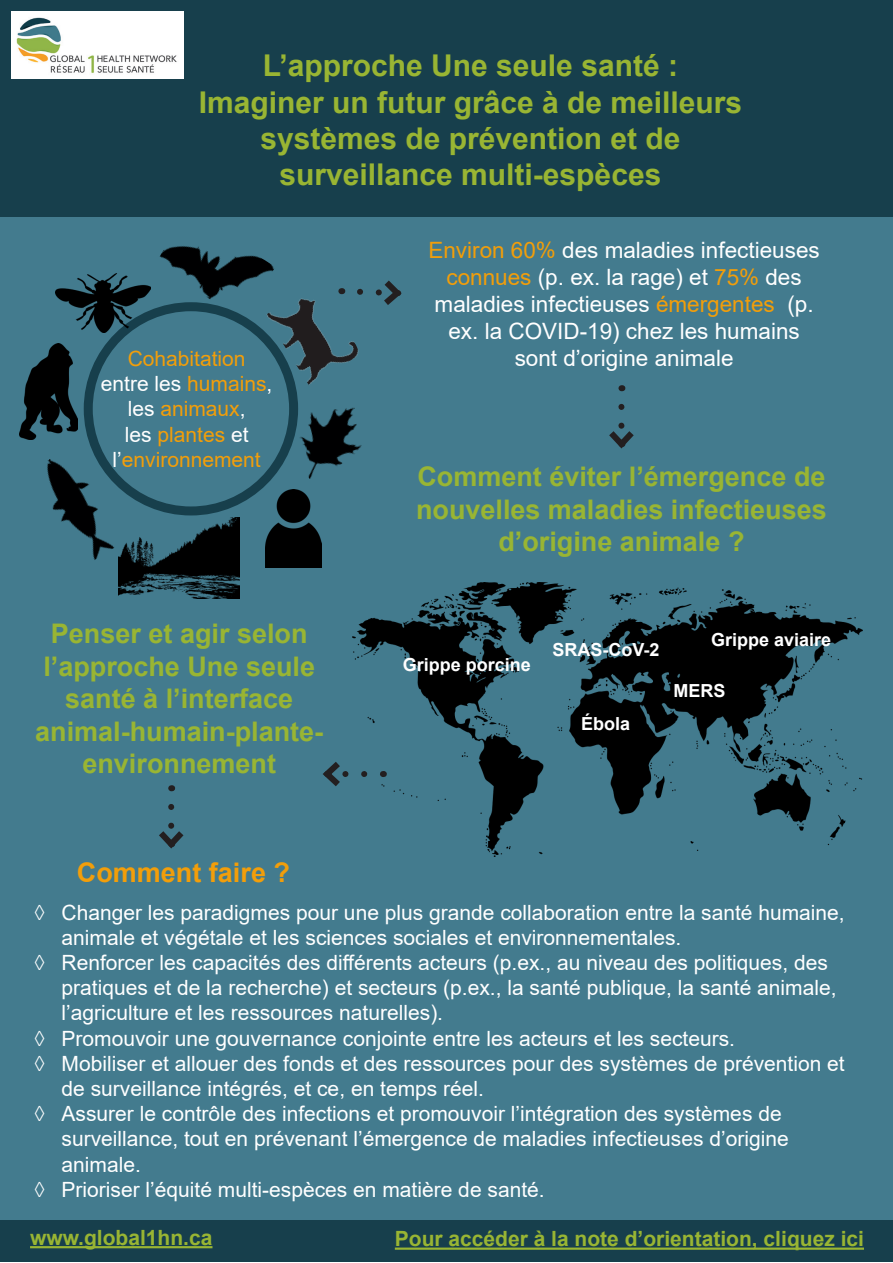
<style>
.page{position:relative;width:893px;height:1263px;background:#fff}
.page>*{position:absolute;margin:0;border:0;box-sizing:border-box;transform-origin:0 0}
.t1{font:700 30px/36px "Arial";color:#99b533;text-align:center}
.t2{font:700 27px/32.4px "Arial";color:#99b533;text-align:center}
.t3{font:700 27px "Arial";color:#f29e0a}
.t4{font:22.5px/27px "Arial";color:#fff;text-align:center}
.t5{font:21px/25.2px "Arial";color:#fff}
.t6{font:21px/25.2px "Arial";color:#f29e0a;text-align:center}
.t7{font:700 21px "Arial";color:#99b533}
.t8{font:700 18px "Arial";color:#fff}
.s1{color:#fff}
.s2{color:#f29e0a}
</style>
<div class="page">
<div style="left:0;top:1220px;width:893px;height:42px;background:#173f4c"></div>
<div style="left:0;top:0;width:892px;height:218px;background:#173f4c"></div>
<div style="left:0;top:218px;width:893px;height:1002px;background:#437b8e"></div>
<hr style="left:30px;top:1246px;width:182px;height:2px;background:#99b533">
<div style="left:84px;top:302px;width:214px;height:213px;border:9px solid #173f4c;border-radius:50%"></div>
<img style="left:265px;top:288px;width:94px;height:98px">
<img style="left:155px;top:217px;width:120px;height:103px">
<img style="left:19px;top:344px;width:58px;height:96px">
<img style="left:292px;top:400px;width:70px;height:79px">
<img style="left:353px;top:582px;width:509px;height:274px">
<img style="left:265px;top:490px;width:56px;height:77px">
<img style="left:56px;top:273px;width:94px;height:60px">
<img style="left:47px;top:445px;width:83px;height:122px">
<img style="left:119px;top:518px;width:121px;height:80px">
<svg style="left:159px;top:807px;width:25px;height:42px"></svg>
<img style="left:11px;top:11px;width:172px;height:68px">
<svg style="left:354px;top:280px;width:48px;height:31px"></svg>
<svg style="left:609px;top:407px;width:25px;height:42px"></svg>
<svg style="left:323px;top:755px;width:41px;height:37px"></svg>
<hr style="left:395px;top:1247px;width:469px;height:3px;background:#99b533">
<p class="t1" style="left:263px;top:48px;width:417px">L’approche Une seule santé :</p>
<p class="t1" style="left:199px;top:84px;width:545px">Imaginer un futur grâce à de meilleurs systèmes de prévention et de surveillance multi-espèces</p>
<p class="t6" style="left:128px;top:346px;width:119px">Cohabitation</p>
<p class="t6" style="left:101px;top:371px;width:173px"><span class="s1">entre les</span> humains<span class="s1">, les</span> animaux<span class="s1">,<br>les</span> plantes <span class="s1">et l’</span>environnement</p>
<p class="t2" style="left:35px;top:618px;width:290px">Penser et agir selon l’approche Une seule santé à l’interface animal-humain-plante&shy;environnement</p>
<p class="t4" style="left:428px;top:236px;width:393px"><span class="s2">Environ 60%</span> des maladies infectieuses <span class="s2">connues</span> (p. ex. la rage) et <span class="s2">75%</span> des maladies infectieuses <span class="s2">émergentes</span> (p. ex. la COVID-19) chez les humains sont d’origine animale</p>
<p class="t2" style="left:416px;top:461px;width:412px">Comment éviter l’émergence de nouvelles maladies infectieuses d’origine animale ?</p>
<p class="t8" style="left:403px;top:652px;width:130px">Grippe porcine</p>
<p class="t8" style="left:552px;top:636px;width:109px">SRAS-CoV-2</p>
<p class="t8" style="left:711px;top:627px;width:122px">Grippe aviaire</p>
<p class="t8" style="left:581px;top:711px;width:51px">Ébola</p>
<p class="t8" style="left:673px;top:678px;width:54px">MERS</p>
<p class="t3" style="left:77px;top:853px;width:215px">Comment faire ?</p>
<p class="t5" style="left:62px;top:899px;width:785px;text-indent:-27px">◊ Changer les paradigmes pour une plus grande collaboration entre la santé humaine, animale et végétale et les sciences sociales et environnementales.</p>
<p class="t5" style="left:62px;top:950px;width:777px;text-indent:-27px">◊ Renforcer les capacités des différents acteurs (p.ex., au niveau des politiques, des pratiques et de la recherche) et secteurs (p.ex., la santé publique, la santé animale, l’agriculture et les ressources naturelles).</p>
<p class="t5" style="left:35px;top:1025px;width:702px">◊ Promouvoir une gouvernance conjointe entre les acteurs et les secteurs.</p>
<p class="t5" style="left:62px;top:1051px;width:785px;text-indent:-27px">◊ Mobiliser et allouer des fonds et des ressources pour des systèmes de prévention et de surveillance intégrés, et ce, en temps réel.</p>
<p class="t5" style="left:62px;top:1101px;width:729px;text-indent:-27px">◊ Assurer le contrôle des infections et promouvoir l’intégration des systèmes de surveillance, tout en prévenant l’émergence de maladies infectieuses d’origine animale.</p>
<p class="t5" style="left:35px;top:1177px;width:512px">◊ Prioriser l’équité multi-espèces en matière de santé.</p>
<p class="t7" style="left:30px;top:1223px;width:184px">www.global1hn.ca</p>
<p class="t7" style="left:395px;top:1224px;width:471px">Pour accéder à la note d’orientation, cliquez ici</p>
</div>
